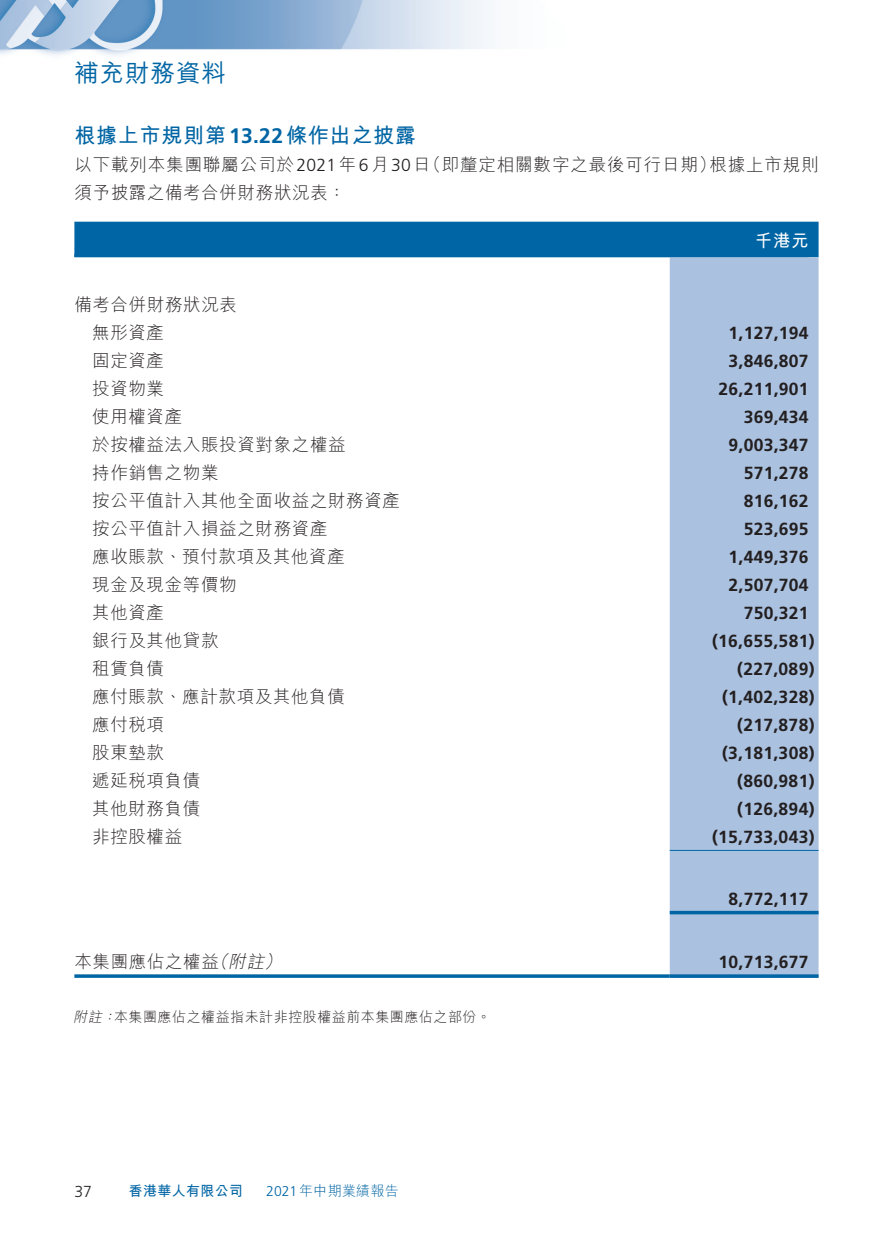
<style>
.page{position:relative;width:893px;height:1241px;background:#fff}
.page>*{position:absolute;margin:0;border:0;box-sizing:border-box;transform-origin:0 0}
._00_txt{font:500 24.5px "M Hei HK";letter-spacing:.035em;color:#0065a4}
._01_H1{font:700 21px "M Hei HK";letter-spacing:.035em;color:#0065a4}
._50_Table_txt{font:700 17.5px "Frutiger LT Std";letter-spacing:.015em;color:#231f20}
._50_Table_txt-2{font:300 17.5px "M Hei HK";letter-spacing:.035em;color:#231f20}
._00_txt-2{font:300 17.5px/28px "M Hei HK";letter-spacing:.05em;color:#231f20}
._50_Table_txt-3{font:italic 300 17.5px "M Hei HK";color:#231f20}
._50_Table_txt-4{font:700 17.5px "M Hei HK";color:#fff}
.t1{font:300 15.92px "Frutiger LT Std";color:#231f20}
.t2{font:300 14.17px "M Hei HK";letter-spacing:.02em;color:#0065a4}
.t3{font:700 14.17px "M Hei HK";letter-spacing:.02em;color:#0065a4}
._06_Notes{font:300 14px "M Hei HK";letter-spacing:.035em;color:#231f20}
._06_Notes-2{font:italic 300 14px "M Hei HK";color:#231f20}
.s1{font-family:"Frutiger LT Std"}
</style>
<div class="page">
<img style="left:0;top:0;width:819px;height:978px">
<div style="left:74px;top:222px;width:744px;height:35px;background:#0065a4"></div>
<div style="left:670px;top:257px;width:148px;height:717px;background:#aac1df"></div>
<hr style="left:74px;top:253px;width:596px;height:4px;background:#0065a4">
<hr style="left:670px;top:253px;width:139px;height:4px;background:#0065a4">
<hr style="left:670px;top:849px;width:148px;height:1px;background:#0065a4">
<svg style="left:670px;top:910px;width:148px;height:4px"></svg>
<hr style="left:74px;top:974px;width:596px;height:3px;background:#0065a4">
<hr style="left:670px;top:974px;width:148px;height:3px;background:#0065a4">
<p class="_00_txt" style="left:74px;top:55px;width:153px">補充財務資料</p>
<p class="_01_H1" style="left:74px;top:120px;width:343px">根據上市規則第<span class="s1">13.22</span>條作出之披露</p>
<p class="_00_txt-2" style="left:74px;top:150px;width:643px">以下載列本集團聯屬公司於<span class="s1">2021</span>年<span class="s1">6</span>月<span class="s1">30</span> （日 即釐定相關數字之最後可行日期）須予披露之備考合併財務狀況表：</p>
<p class="_00_txt-2" style="left:709px;top:150px;width:111px">根據上市規則</p>
<p class="_50_Table_txt-4" style="left:755px;top:228px;width:55px">千港元</p>
<p class="_50_Table_txt-2" style="left:74px;top:295px;width:164px">備考合併財務狀況表</p>
<p class="_50_Table_txt-2" style="left:92px;top:323px;width:73px">無形資產</p>
<p class="_50_Table_txt" style="left:728px;top:322px;width:82px">1,127,194</p>
<p class="_50_Table_txt-2" style="left:92px;top:351px;width:73px">固定資產</p>
<p class="_50_Table_txt" style="left:728px;top:350px;width:82px">3,846,807</p>
<p class="_50_Table_txt-2" style="left:92px;top:379px;width:73px">投資物業</p>
<p class="_50_Table_txt" style="left:718px;top:378px;width:92px">26,211,901</p>
<p class="_50_Table_txt-2" style="left:92px;top:407px;width:92px">使用權資產</p>
<p class="_50_Table_txt" style="left:744px;top:406px;width:67px">369,434</p>
<p class="_50_Table_txt-2" style="left:92px;top:435px;width:255px">於按權益法入賬投資對象之權益</p>
<p class="_50_Table_txt" style="left:728px;top:434px;width:82px">9,003,347</p>
<p class="_50_Table_txt-2" style="left:92px;top:463px;width:128px">持作銷售之物業</p>
<p class="_50_Table_txt" style="left:744px;top:462px;width:67px">571,278</p>
<p class="_50_Table_txt-2" style="left:92px;top:491px;width:309px">按公平值計入其他全面收益之財務資產</p>
<p class="_50_Table_txt" style="left:744px;top:490px;width:67px">816,162</p>
<p class="_50_Table_txt-2" style="left:92px;top:519px;width:237px">按公平值計入損益之財務資產</p>
<p class="_50_Table_txt" style="left:744px;top:518px;width:67px">523,695</p>
<p class="_50_Table_txt-2" style="left:92px;top:547px;width:254px">應收賬款、預付款項及其他資產</p>
<p class="_50_Table_txt" style="left:728px;top:546px;width:82px">1,449,376</p>
<p class="_50_Table_txt-2" style="left:92px;top:575px;width:146px">現金及現金等價物</p>
<p class="_50_Table_txt" style="left:728px;top:574px;width:82px">2,507,704</p>
<p class="_50_Table_txt-2" style="left:92px;top:603px;width:73px">其他資產</p>
<p class="_50_Table_txt" style="left:744px;top:602px;width:67px">750,321</p>
<p class="_50_Table_txt-2" style="left:92px;top:631px;width:128px">銀行及其他貸款</p>
<p class="_50_Table_txt" style="left:712px;top:630px;width:104px">)16,655,581(</p>
<p class="_50_Table_txt-2" style="left:92px;top:659px;width:73px">租賃負債</p>
<p class="_50_Table_txt" style="left:737px;top:658px;width:79px">)227,089(</p>
<p class="_50_Table_txt-2" style="left:92px;top:687px;width:254px">應付賬款、應計款項及其他負債</p>
<p class="_50_Table_txt" style="left:722px;top:686px;width:94px">)1,402,328(</p>
<p class="_50_Table_txt-2" style="left:92px;top:715px;width:73px">應付稅項</p>
<p class="_50_Table_txt" style="left:737px;top:714px;width:79px">)217,878(</p>
<p class="_50_Table_txt-2" style="left:92px;top:743px;width:73px">股東墊款</p>
<p class="_50_Table_txt" style="left:722px;top:742px;width:94px">)3,181,308(</p>
<p class="_50_Table_txt-2" style="left:92px;top:771px;width:110px">遞延稅項負債</p>
<p class="_50_Table_txt" style="left:737px;top:770px;width:79px">)860,981(</p>
<p class="_50_Table_txt-2" style="left:92px;top:799px;width:110px">其他財務負債</p>
<p class="_50_Table_txt" style="left:737px;top:798px;width:79px">)126,894(</p>
<p class="_50_Table_txt-2" style="left:92px;top:827px;width:92px">非控股權益</p>
<p class="_50_Table_txt" style="left:712px;top:826px;width:104px">)15,733,043(</p>
<p class="_50_Table_txt" style="left:728px;top:888px;width:82px">8,772,117</p>
<p class="_50_Table_txt-3" style="left:210px;top:952px;width:23px">（</p>
<p class="_50_Table_txt-3" style="left:264px;top:952px;width:23px">(</p>
<p class="_50_Table_txt-3" style="left:228px;top:952px;width:41px">附註</p>
<p class="_50_Table_txt-2" style="left:74px;top:952px;width:146px">本集團應佔之權益</p>
<p class="_50_Table_txt" style="left:718px;top:951px;width:92px">10,713,677</p>
<p class="_06_Notes-2" style="left:73px;top:1009px;width:33px">附註</p>
<p class="_06_Notes" style="left:114px;top:1009px;width:378px">本集團應佔之權益指未計非控股權益前本集團應佔之部份。</p>
<p class="_06_Notes-2" style="left:102px;top:1009px;width:18px">：</p>
<p class="t1" style="left:74px;top:1181px;width:19px">37</p>
<p class="t3" style="left:129px;top:1180px;width:115px">香港華人有限公司</p>
<p class="t2" style="left:266px;top:1183px;width:134px"><span class="s1">2021</span>年中期業績報告</p>
</div>
